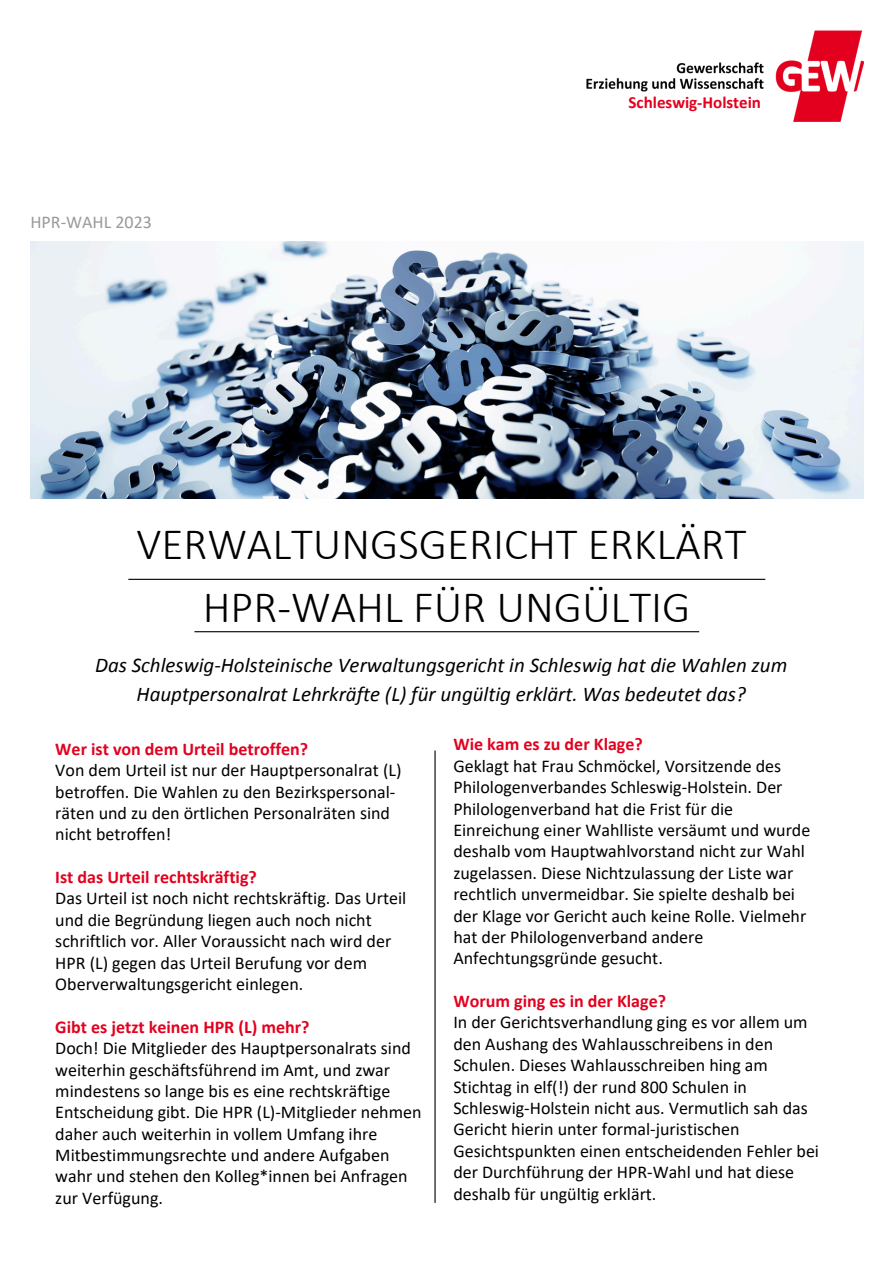
<style>
.page{position:relative;width:894px;height:1264px;background:#fff}
.page>*{position:absolute;margin:0;border:0;box-sizing:border-box;transform-origin:0 0}
.t1{font:300 45px/63px "Calibri";color:#000;text-align:center}
.t2{font:italic 21px/29.2px "Calibri";color:#000;text-align:center}
.t3{font:18px/21.5px "Calibri";color:#000}
.t4{font:700 18px "Calibri";color:#e3001f}
.t5{font:18px "Calibri";color:#989b9a}
.t6{font:700 16.95px "Calibri";color:#e3001f}
</style>
<div class="page">
<img style="left:586px;top:30px;width:276px;height:92px">
<img style="left:30px;top:241px;width:833px;height:257px">
<hr style="left:128px;top:579px;width:637px;height:1px;background:#000">
<hr style="left:434px;top:750px;width:1px;height:452px;background:#000">
<hr style="left:194px;top:631px;width:505px;height:1px;background:#000">
<p class="t5" style="left:30px;top:214px;width:123px">HPR-WAHL 2023</p>
<p class="t6" style="left:628px;top:96px;width:134px">Schleswig-Holstein</p>
<h4 class="t1" style="left:136px;top:516px;width:611px">VERWALTUNGSGERICHT ERKLÄRT<br>HPR-WAHL FÜR UNGÜLTIG</h4>
<p class="t2" style="left:95px;top:652px;width:693px">Das Schleswig-Holsteinische Verwaltungsgericht in Schleswig hat die Wahlen zum<br>Hauptpersonalrat Lehrkräfte (L) für ungültig erklärt. Was bedeutet das?</p>
<p class="t4" style="left:55px;top:741px;width:254px">Wer ist von dem Urteil betroffen?</p>
<p class="t3" style="left:55px;top:761px;width:347px">Von dem Urteil ist nur der Hauptpersonalrat (L) betroffen. Die Wahlen zu den Bezirkspersonal&shy;räten und zu den örtlichen Personalräten sind nicht betroffen!</p>
<p class="t4" style="left:55px;top:869px;width:203px">Ist das Urteil rechtskräftig?</p>
<p class="t3" style="left:55px;top:889px;width:352px">Das Urteil ist noch nicht rechtskräftig. Das Urteil und die Begründung liegen auch noch nicht schriftlich vor. Aller Voraussicht nach wird der HPR (L) gegen das Urteil Berufung vor dem Oberverwaltungsgericht einlegen.</p>
<p class="t4" style="left:55px;top:1019px;width:255px">Gibt es jetzt keinen HPR (L) mehr?</p>
<p class="t3" style="left:55px;top:1038px;width:367px">Doch! Die Mitglieder des Hauptpersonalrats sind weiterhin geschäftsführend im Amt, und zwar mindestens so lange bis es eine rechtskräftige Entscheidung gibt. Die HPR (L)-Mitglieder nehmen daher auch weiterhin in vollem Umfang ihre Mitbestimmungsrechte und andere Aufgaben wahr und stehen den Kolleg*innen bei Anfragen zur Verfügung.</p>
<p class="t4" style="left:453px;top:737px;width:191px">Wie kam es zu der Klage?</p>
<p class="t3" style="left:453px;top:756px;width:358px">Geklagt hat Frau Schmöckel, Vorsitzende des Philologenverbandes Schleswig-Holstein. Der Philologenverband hat die Frist für die Einreichung einer Wahlliste versäumt und wurde deshalb vom Hauptwahlvorstand nicht zur Wahl zugelassen. Diese Nichtzulassung der Liste war rechtlich unvermeidbar. Sie spielte deshalb bei der Klage vor Gericht auch keine Rolle. Vielmehr hat der Philologenverband andere Anfechtungsgründe gesucht.</p>
<h1 class="t4" style="left:453px;top:993px;width:214px">Worum ging es in der Klage?</h1>
<h2 class="t3" style="left:453px;top:1013px;width:367px">In der Gerichtsverhandlung ging es vor allem um den Aushang des Wahlausschreibens in den Schulen. Dieses Wahlausschreiben hing am Stichtag in elf(!) der rund 800 Schulen in Schleswig-Holstein nicht aus. Vermutlich sah das Gericht hierin unter formal-juristischen Gesichtspunkten einen entscheidenden Fehler bei der Durchführung der HPR-Wahl und hat diese deshalb für ungültig erklärt.</h2>
</div>
